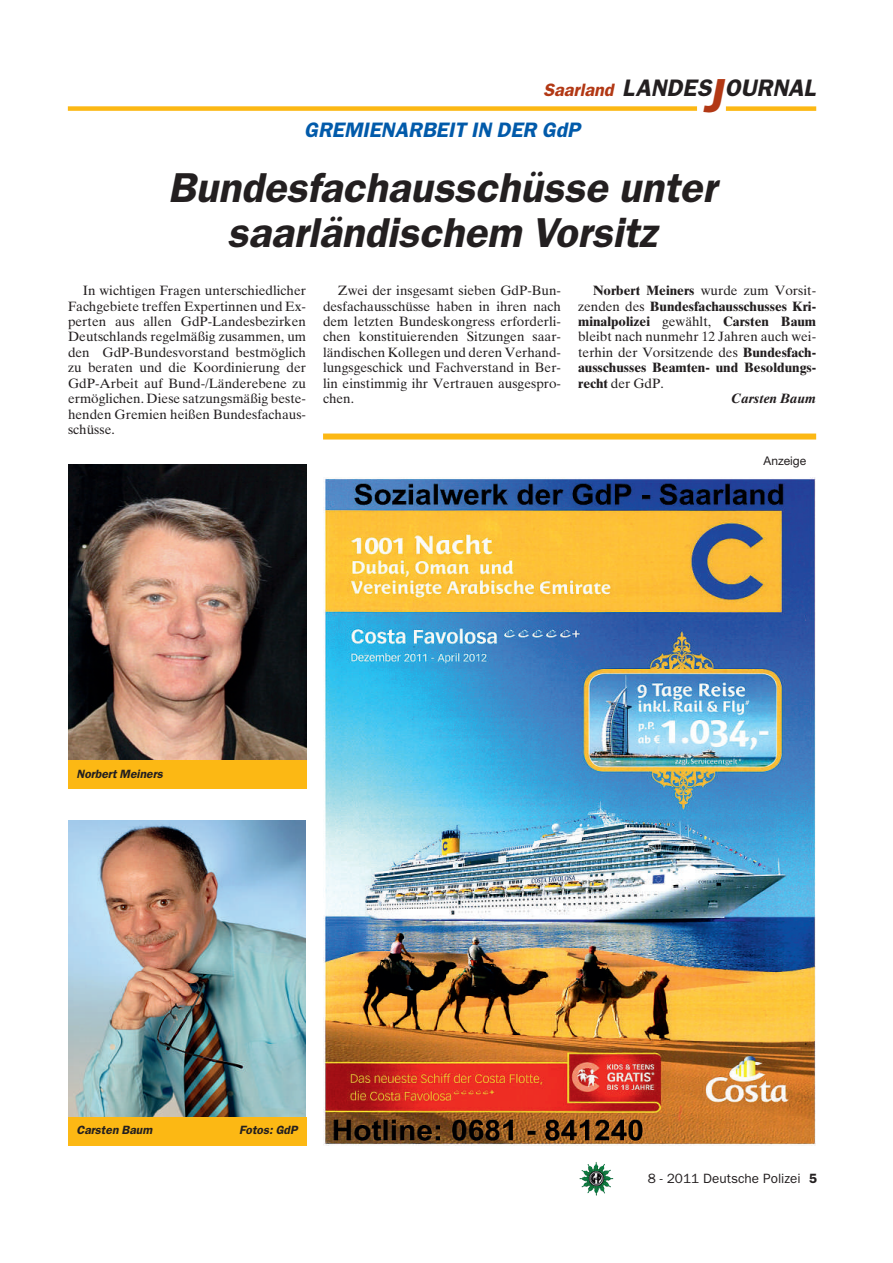
<style>
.page{position:relative;width:893px;height:1263px;background:#fff}
.page>*{position:absolute;margin:0;border:0;box-sizing:border-box;transform-origin:0 0}
.t1{font:42px/45px "Franklin Gothic Demi Oblique OV FDUGMB";color:#231f20;text-align:center}
.t2{font:24px "Franklin Gothic Demi Oblique OV FDUGMB";color:#231f20}
.t3{font:21px "Franklin Gothic Demi Oblique OV FDUGMB";color:#015aaa}
.t4{font:18px "Franklin Gothic Demi Oblique OV FDUGMB";color:#b23814}
.t5{font:13.5px/15.5px "Times Ten Roman OV BDUGMB";color:#231f20;text-align:justify}
.t6{font:13.5px/15.5px "Times Ten Bold OV CDUGMB";color:#231f20}
.t7{font:13.5px "Franklin Gothic Book OV XCUGMB";color:#231f20}
.t8{font:13.5px "Times Ten Bold Italic OV DDUGMB";color:#231f20}
.t9{font:12px "Franklin Gothic Demi Oblique OV FDUGMB";color:#231f20}
.t10{font:12px "Helvetica Neue Roman OV ZCUGMB";color:#231f20}
.s1{font-size:48px;color:#b23814}
.s2{font-family:"Times Ten Bold OV CDUGMB"}
.s3{font-family:"Times Ten Roman OV BDUGMB"}
.s4{font-family:"Franklin Gothic Demi OV YCUGMB"}
</style>
<div class="page">
<img style="left:581px;top:1164px;width:32px;height:32px">
<div style="left:68px;top:106px;width:629px;height:5px;background:#fcb814"></div>
<div style="left:726px;top:106px;width:90px;height:5px;background:#fcb814"></div>
<img style="left:323px;top:477px;width:493px;height:669px">
<div style="left:323px;top:434px;width:493px;height:6px;background:#fcb814"></div>
<img style="left:68px;top:820px;width:238px;height:297px">
<div style="left:68px;top:1117px;width:238px;height:29px;background:#fcb814"></div>
<img style="left:68px;top:465px;width:238px;height:295px">
<div style="left:68px;top:760px;width:238px;height:29px;background:#fcb814"></div>
<h3 class="t4" style="left:543px;top:83px;width:72px">Saarland</h3>
<h3 class="t3" style="left:304px;top:121px;width:277px">GREMIENARBEIT IN DER GdP</h3>
<h2 class="t2" style="left:622px;top:79px;width:195px">LANDES<span class="s1">J</span> OURNAL</h2>
<h1 class="t1" style="left:168px;top:168px;width:550px">Bundesfachausschüsse unter saarländischem Vorsitz</h1>
<p class="t5" style="left:68px;top:284px;width:240px;text-indent:15px">In wichtigen Fragen unterschiedlicher Fachgebiete treffen Expertinnen und Ex&shy;perten aus allen GdP-Landesbezirken Deutschlands regelmäßig zusammen, um den GdP-Bundesvorstand bestmöglich zu beraten und die Koordinierung der GdP-Arbeit auf Bund-/Länderebene zu ermöglichen. Diese satzungsmäßig beste&shy;henden Gremien heißen Bundesfachaus&shy;schüsse.</p>
<p class="t5" style="left:593px;top:284px;width:225px"><span class="s2">Norbert Meiners</span> wurde zum Vorsit-</p>
<p class="t5" style="left:323px;top:284px;width:240px;text-indent:15px">Zwei der insgesamt sieben GdP-Bun&shy;desfachausschüsse haben in ihren nach dem letzten Bundeskongress erforderli&shy;chen konstituierenden Sitzungen saar&shy;ländischen Kollegen und deren Verhand&shy;lungsgeschick und Fachverstand in Ber&shy;lin einstimmig ihr Vertrauen ausgespro&shy;chen.</p>
<p class="t6" style="left:578px;top:300px;width:240px"><span class="s3">zenden des</span> Bundesfachausschusses Kri&shy;minalpolizei <span class="s3">gewählt,</span> Carsten Baum</p>
<p class="t5" style="left:578px;top:330px;width:240px">bleibt nach nunmehr 12 Jahren auch wei&shy;terhin der Vorsitzende des <span class="s2">Bundesfach-</span></p>
<p class="t6" style="left:578px;top:361px;width:240px">ausschusses Beamten- und Besoldungs-</p>
<p class="t5" style="left:578px;top:377px;width:87px"><span class="s2">recht</span> der GdP.</p>
<p class="t8" style="left:731px;top:393px;width:86px">Carsten Baum</p>
<p class="t9" style="left:77px;top:769px;width:88px">Norbert Meiners</p>
<p class="t9" style="left:77px;top:1126px;width:77px">Carsten Baum</p>
<p class="t9" style="left:239px;top:1126px;width:60px">Fotos: GdP</p>
<p class="t10" style="left:763px;top:456px;width:44px">Anzeige</p>
<p class="t7" style="left:648px;top:1173px;width:171px">8 - 2011 Deutsche Polizei <span class="s4">5</span></p>
</div>
